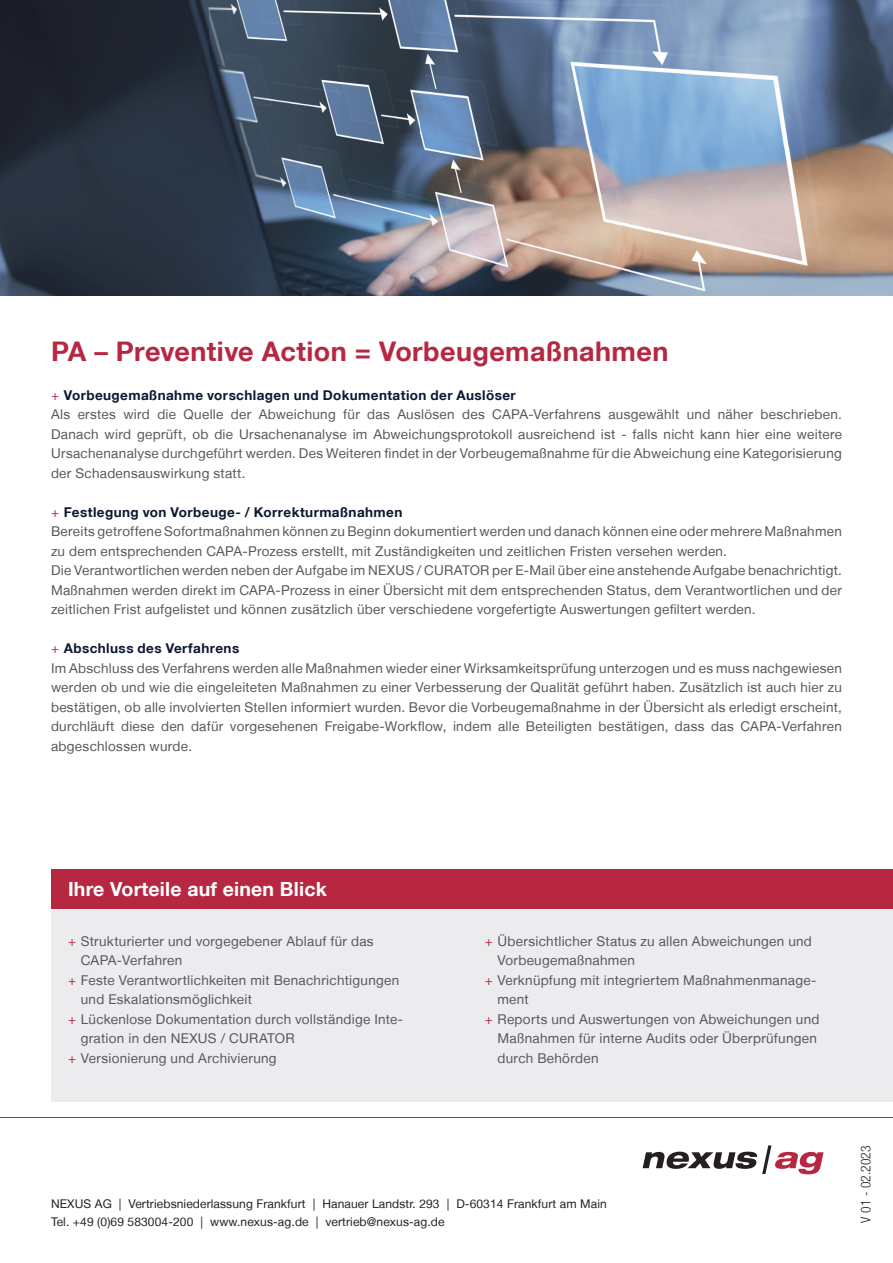
<style>
.page{position:relative;width:893px;height:1263px;background:#fff}
.page>*{position:absolute;margin:0;border:0;box-sizing:border-box;transform-origin:0 0}
.t1{font:700 27px "Helvetica Neue LT";letter-spacing:.015em;color:#b62841}
.t2{font:700 19.5px "Helvetica Neue LT";letter-spacing:.01em;color:#fff}
.t3{font:13.5px/19.5px "Helvetica Neue LT";letter-spacing:.02em;color:#57585a}
.t4{font:300 condensed 13.5px "Helvetica Neue LT";letter-spacing:.01em;color:#231f20}
.t5{font:12px/18px "Helvetica Neue LT";letter-spacing:.01em;color:#231f20}
.s1{color:#b62841}
.s2{font-weight:700;color:#0d1832}
</style>
<div class="page">
<div style="left:51px;top:904px;width:842px;height:198px;background:#ececee"></div>
<hr style="left:0;top:1117px;width:893px;height:1px;background:#b62841">
<svg style="left:643px;top:1145px;width:180px;height:29px"></svg>
<div style="left:51px;top:869px;width:842px;height:39px;background:#b62841"></div>
<img style="left:0;top:0;width:893px;height:296px">
<h1 class="t1" style="left:51px;top:334px;width:619px">PA – Preventive Action = Vorbeugemaßnahmen</h1>
<p class="t3" style="left:51px;top:385px;width:792px"><span class="s1">+</span> <span class="s2">Vorbeugemaßnahme vorschlagen und Dokumentation der Auslöser<br></span>Als erstes wird die Quelle der Abweichung für das Auslösen des CAPA-Verfahrens ausgewählt und näher beschrieben.<br>Danach wird geprüft, ob die Ursachenanalyse im Abweichungsprotokoll ausreichend ist - falls nicht kann hier eine weitere Ursachenanalyse durchgeführt werden. Des Weiteren findet in der Vorbeugemaßnahme für die Abweichung eine Kategorisierung der Schadensauswirkung statt.</p>
<p class="t3" style="left:51px;top:502px;width:792px"><span class="s1">+</span> <span class="s2">Festlegung von Vorbeuge- / Korrekturmaßnahmen<br></span>Bereits getroffene Sofortmaßnahmen können zu Beginn dokumentiert werden und danach können eine oder mehrere Maßnahmen zu dem entsprechenden CAPA-Prozess erstellt, mit Zuständigkeiten und zeitlichen Fristen versehen werden.<br>Die Verantwortlichen werden neben der Aufgabe im NEXUS / CURATOR per E-Mail über eine anstehende Aufgabe benachrichtigt.<br>Maßnahmen werden direkt im CAPA-Prozess in einer Übersicht mit dem entsprechenden Status, dem Verantwortlichen und der zeitlichen Frist aufgelistet und können zusätzlich über verschiedene vorgefertigte Auswertungen gefiltert werden.</p>
<p class="t3" style="left:51px;top:638px;width:792px"><span class="s1">+</span> <span class="s2">Abschluss des Verfahrens<br></span>Im Abschluss des Verfahrens werden alle Maßnahmen wieder einer Wirksamkeitsprüfung unterzogen und es muss nachgewiesen werden ob und wie die eingeleiteten Maßnahmen zu einer Verbesserung der Qualität geführt haben. Zusätzlich ist auch hier zu bestätigen, ob alle involvierten Stellen informiert wurden. Bevor die Vorbeugemaßnahme in der Übersicht als erledigt erscheint, durchläuft diese den dafür vorgesehenen Freigabe-Workflow, indem alle Beteiligten bestätigen, dass das CAPA-Verfahren abgeschlossen wurde.</p>
<h2 class="t2" style="left:68px;top:876px;width:260px">Ihre Vorteile auf einen Blick</h2>
<p class="t3" style="left:68px;top:931px;width:307px"><span class="s1">+</span> Strukturierter und vorgegebener Ablauf für das</p>
<p class="t3" style="left:81px;top:950px;width:103px">CAPA-Verfahren</p>
<p class="t3" style="left:68px;top:970px;width:333px"><span class="s1">+</span> Feste Verantwortlichkeiten mit Benachrichtigungen</p>
<p class="t3" style="left:81px;top:989px;width:173px">und Eskalationsmöglichkeit</p>
<p class="t3" style="left:68px;top:1009px;width:337px"><span class="s1">+</span> Lückenlose Dokumentation durch vollständige Inte-</p>
<p class="t3" style="left:81px;top:1028px;width:215px">gration in den NEXUS / CURATOR</p>
<p class="t3" style="left:68px;top:1048px;width:210px"><span class="s1">+</span> Versionierung und Archivierung</p>
<p class="t3" style="left:485px;top:931px;width:329px"><span class="s1">+</span> Übersichtlicher Status zu allen Abweichungen und</p>
<p class="t3" style="left:497px;top:950px;width:139px">Vorbeugemaßnahmen</p>
<p class="t3" style="left:485px;top:970px;width:333px"><span class="s1">+</span> Verknüpfung mit integriertem Maßnahmenmanage-</p>
<p class="t3" style="left:497px;top:989px;width:33px">ment</p>
<p class="t3" style="left:485px;top:1009px;width:336px"><span class="s1">+</span> Reports und Auswertungen von Abweichungen und</p>
<p class="t3" style="left:497px;top:1028px;width:321px">Maßnahmen für interne Audits oder Überprüfungen</p>
<p class="t3" style="left:497px;top:1048px;width:103px">durch Behörden</p>
<p class="t5" style="left:51px;top:1194px;width:557px">NEXUS AG | Vertriebsniederlassung Frankfurt | Hanauer Landstr. 293 | D-60314 Frankfurt am Main<br>Tel. +49 (0)69 583004-200 | www.nexus-ag.de | vertrieb@nexus-ag.de</p>
<p class="t4" style="left:858px;top:1223px;width:79px;rotate:-90deg">V 01 - 02.2023</p>
</div>
